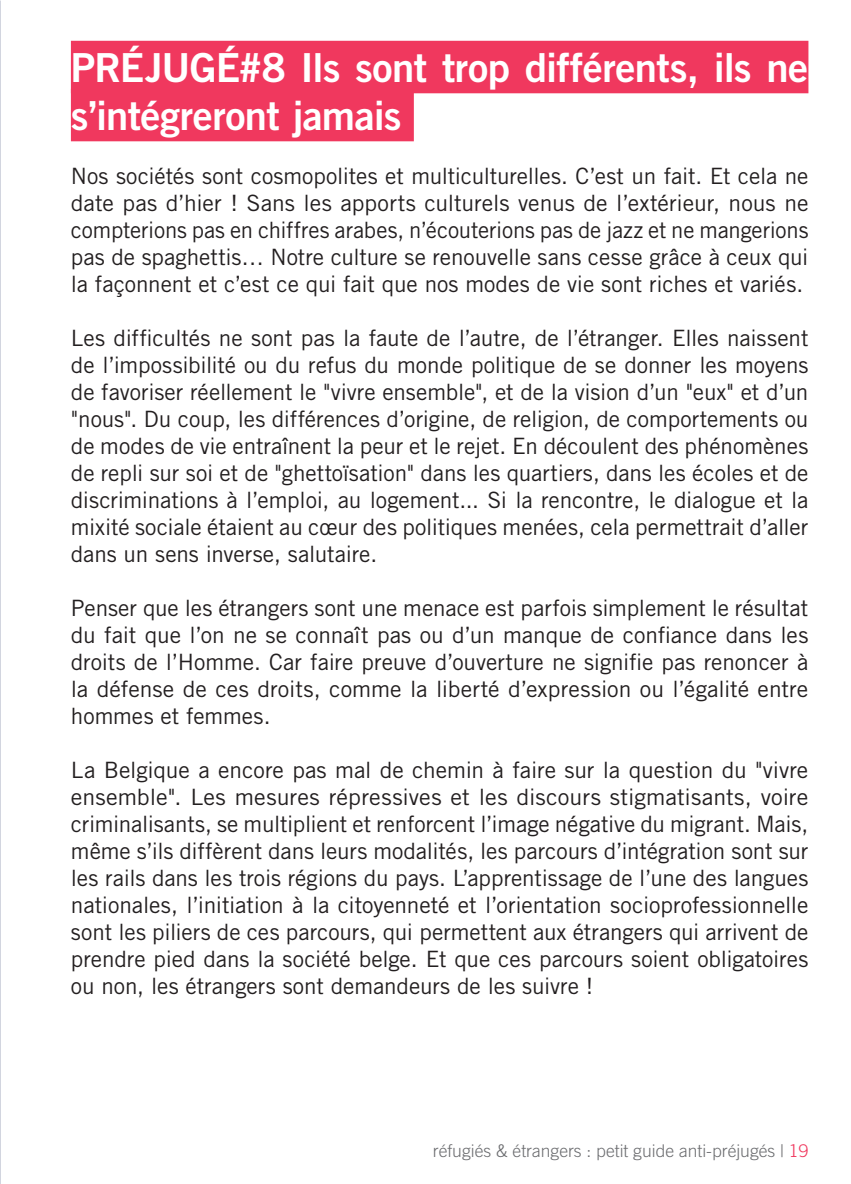
<style>
.page{position:relative;width:851px;height:1184px;background:#fff}
.page>*{position:absolute;margin:0;border:0;box-sizing:border-box;transform-origin:0 0}
.t1{font:40px/48px "Trade Gothic LT Bold Two";letter-spacing:-.015em;color:#fff}
.t2{font:22.5px/27px "Trade Gothic LT";letter-spacing:-.005em;color:#231f20;text-align:justify}
.t3{font:300 17.5px "Trade Gothic LT";color:#6c6d70}
.s1{color:#f0385e}
</style>
<div class="page">
<div style="left:71px;top:41px;width:737px;height:52px;background:#f0385e"></div>
<div style="left:71px;top:89px;width:343px;height:52px;background:#f0385e"></div>
<h1 class="t1" style="left:71px;top:43px;width:738px">PRÉJUGÉ#8 Ils sont trop différents, ils ne s’intégreront jamais</h1>
<p class="t2" style="left:71px;top:162px;width:739px">Nos sociétés sont cosmopolites et multiculturelles. C’est un fait. Et cela ne date pas d’hier ! Sans les apports culturels venus de l’extérieur, nous ne compterions pas en chiffres arabes, n’écouterions pas de jazz et ne mangerions pas de spaghettis… Notre culture se renouvelle sans cesse grâce à ceux qui la façonnent et c’est ce qui fait que nos modes de vie sont riches et variés.</p>
<p class="t2" style="left:71px;top:324px;width:739px">Les difficultés ne sont pas la faute de l’autre, de l’étranger. Elles naissent de l’impossibilité ou du refus du monde politique de se donner les moyens de favoriser réellement le "vivre ensemble", et de la vision d’un "eux" et d’un "nous". Du coup, les différences d’origine, de religion, de comportements ou de modes de vie entraînent la peur et le rejet. En découlent des phénomènes de repli sur soi et de "ghettoïsation" dans les quartiers, dans les écoles et de discriminations à l’emploi, au logement... Si la rencontre, le dialogue et la mixité sociale étaient au cœur des politiques menées, cela permettrait d’aller dans un sens inverse, salutaire.</p>
<p class="t2" style="left:71px;top:594px;width:739px">Penser que les étrangers sont une menace est parfois simplement le résultat du fait que l’on ne se connaît pas ou d’un manque de confiance dans les droits de l’Homme. Car faire preuve d’ouverture ne signifie pas renoncer à la défense de ces droits, comme la liberté d’expression ou l’égalité entre hommes et femmes.</p>
<p class="t2" style="left:71px;top:756px;width:739px">La Belgique a encore pas mal de chemin à faire sur la question du "vivre ensemble". Les mesures répressives et les discours stigmatisants, voire criminalisants, se multiplient et renforcent l’image négative du migrant. Mais, même s’ils diffèrent dans leurs modalités, les parcours d’intégration sont sur les rails dans les trois régions du pays. L’apprentissage de l’une des langues nationales, l’initiation à la citoyenneté et l’orientation socioprofessionnelle sont les piliers de ces parcours, qui permettent aux étrangers qui arrivent de prendre pied dans la société belge. Et que ces parcours soient obligatoires ou non, les étrangers sont demandeurs de les suivre !</p>
<p class="t3" style="left:433px;top:1139px;width:377px">réfugiés &amp; étrangers : petit guide anti-préjugés | <span class="s1">19</span></p>
</div>
